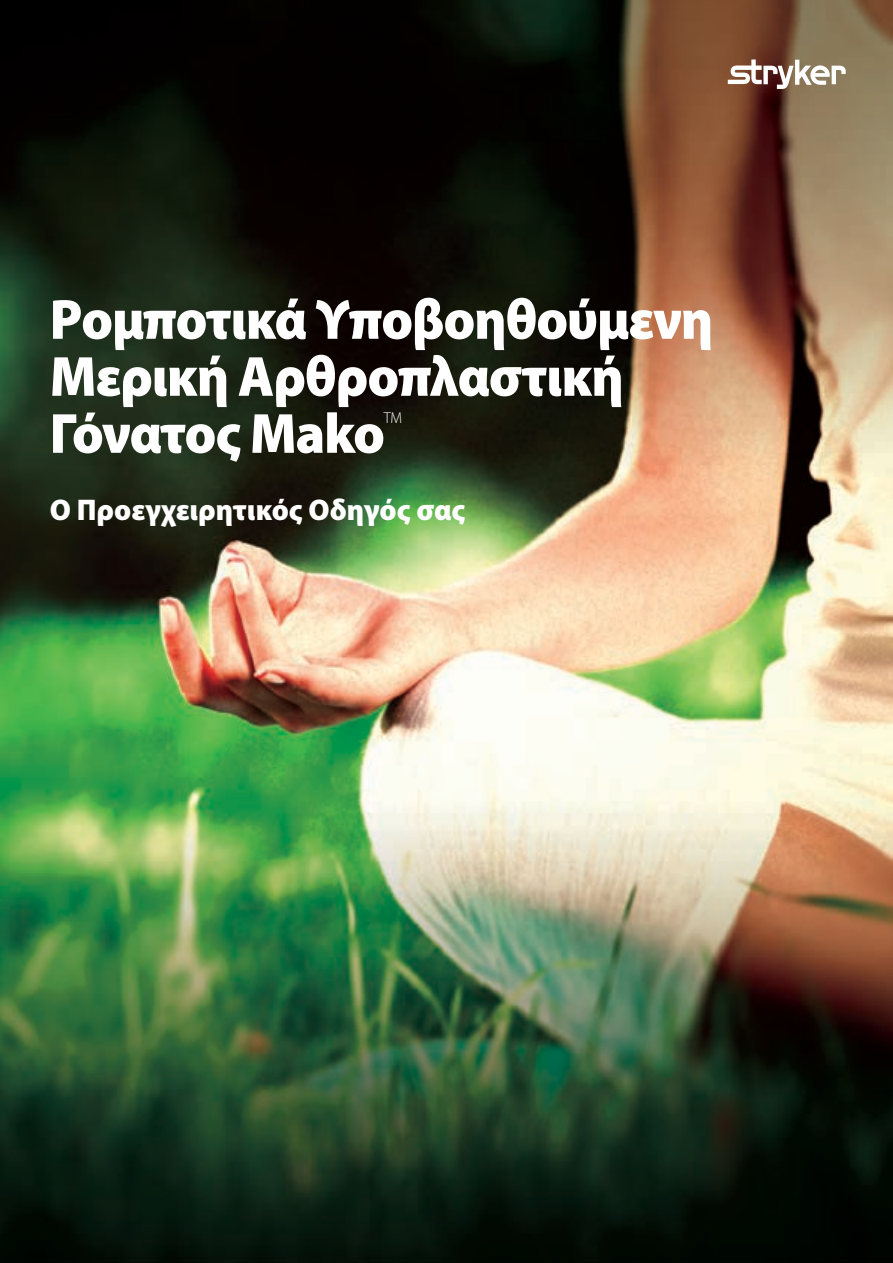
<style>
.page{position:relative;width:893px;height:1263px;background:#fff}
.page>*{position:absolute;margin:0;border:0;box-sizing:border-box;transform-origin:0 0}
.t1{font:900 57px/57px "Myriad Pro";letter-spacing:-.02em;color:#fff;scale:.95 1}
.t2{font:900 30px "Myriad Pro";color:#fff}
.t3{font:300 15.75px "Myriad Pro";color:#fff;scale:.95 1}
</style>
<div class="page">
<img style="left:0;top:0;width:893px;height:1263px">
<svg style="left:728px;top:60px;width:118px;height:29px"></svg>
<p class="t1" style="left:50px;top:289px;width:700px">Ρομποτικά Υποβοηθούμενη<br>Μερική Αρθροπλαστική<br>Γόνατος Mako</p>
<p class="t3" style="left:384px;top:408px;width:21px">TM</p>
<p class="t2" style="left:50px;top:490px;width:417px">Ο Προεγχειρητικός Οδηγός σας</p>
</div>
